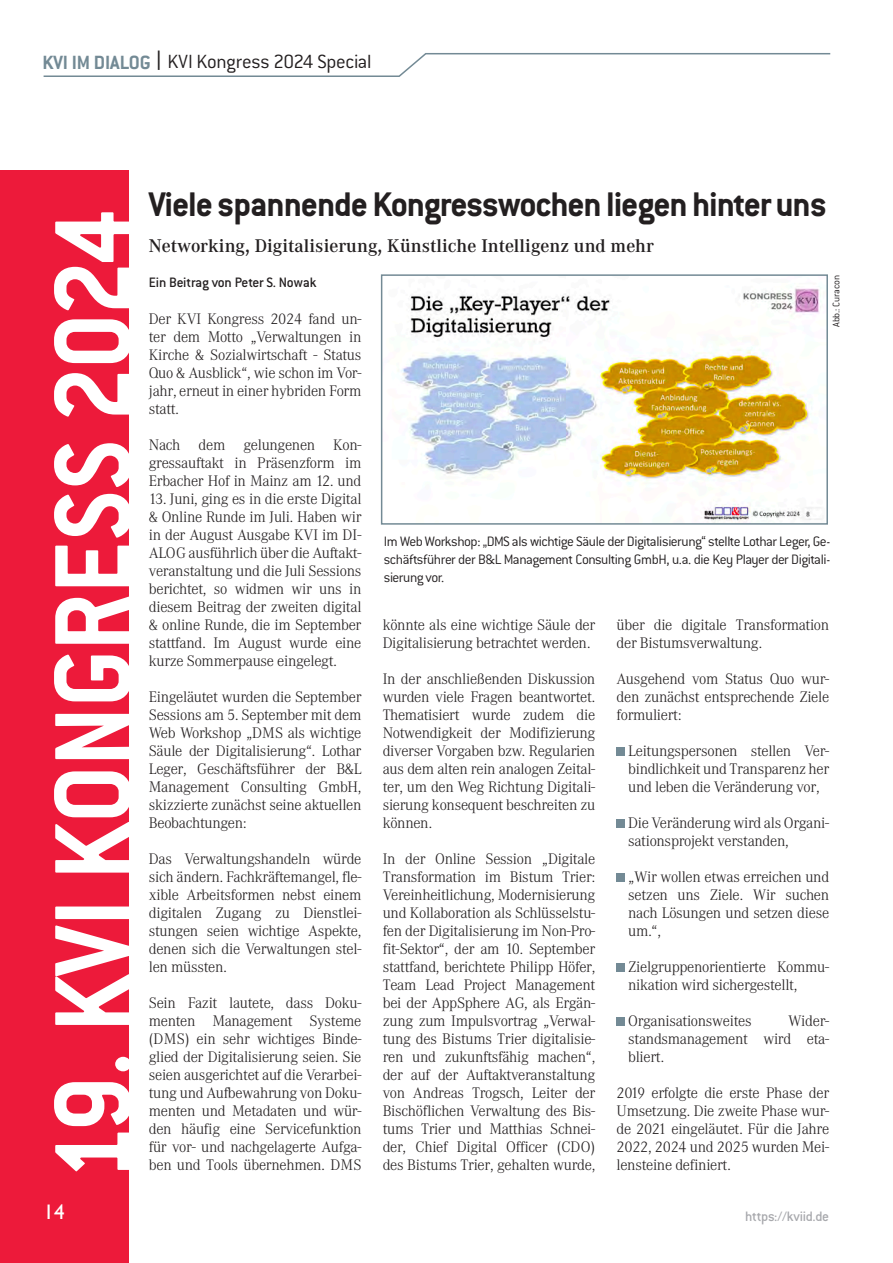
<style>
.page{position:relative;width:893px;height:1263px;background:#fff}
.page>*{position:absolute;margin:0;border:0;box-sizing:border-box;transform-origin:0 0}
.t1{font:700 118.5px "Conduit ITC";letter-spacing:-.01em;color:#fff;scale:.92 1}
.t2{font:700 37.5px "Conduit ITC";letter-spacing:-.03em;color:#231f20}
.t3{font:300 21px "Conduit ITC";letter-spacing:-.015em;color:#231f20}
.t4{font:21px "Gill Sans";color:#fff}
.t5{font:500 18px "Corporate ABQ";color:#231f20}
.t6{font:300 15px/18px "Corporate ABQ";letter-spacing:-.02em;color:#231f20;text-align:justify}
.t7{font:300 15px/18px "Conduit ITC";letter-spacing:-.035em;color:#231f20;text-align:justify}
.t8{font:500 15px "Conduit ITC";letter-spacing:-.015em;color:#231f20}
.t9{font:500 15px "Conduit ITC";letter-spacing:-.02em;color:#a8a9ad}
.t10{font:300 10.5px "Conduit ITC";letter-spacing:-.015em;color:#231f20}
.s1{font-weight:700;color:#738a95}
.s2{font-family:"Gill Sans";font-weight:400}
</style>
<div class="page">
<div style="left:0;top:170px;width:129px;height:1093px;background:#ed1a3a"></div>
<div style="left:617px;top:747px;width:8px;height:9px;background:#738a95"></div>
<div style="left:617px;top:819px;width:8px;height:9px;background:#738a95"></div>
<div style="left:617px;top:873px;width:8px;height:9px;background:#738a95"></div>
<div style="left:617px;top:963px;width:8px;height:9px;background:#738a95"></div>
<div style="left:617px;top:1017px;width:8px;height:9px;background:#738a95"></div>
<img style="left:401px;top:286px;width:422px;height:236px">
<div style="left:381px;top:274px;width:447px;height:251px;border:2px solid #738a95"></div>
<svg style="left:43px;top:53px;width:788px;height:24px"></svg>
<h3 class="t3" style="left:42px;top:50px;width:331px"><span class="s1">KVI IM DIALOG</span> <span class="s2">|</span> KVI Kongress 2024 Special</h3>
<h1 class="t1" style="left:24px;top:1181px;width:1057px;rotate:-90deg">19. KVI KONGRESS 2024</h1>
<h2 class="t2" style="left:149px;top:182px;width:680px">Viele spannende Kongresswochen liegen hinter uns</h2>
<p class="t5" style="left:149px;top:235px;width:507px">Networking, Digitalisierung, Künstliche Intelligenz und mehr</p>
<p class="t8" style="left:149px;top:273px;width:169px">Ein Beitrag von Peter S. Nowak</p>
<p class="t6" style="left:149px;top:310px;width:214px">Der KVI Kongress 2024 fand un&shy;ter dem Motto „Verwaltungen in Kirche &amp; Sozialwirtschaft - Status Quo &amp; Ausblick“, wie schon im Vor&shy;jahr, erneut in einer hybriden Form statt.</p>
<p class="t6" style="left:149px;top:436px;width:214px">Nach dem gelungenen Kon&shy;gressauftakt in Präsenzform im Erbacher Hof in Mainz am 12. und</p>
<p class="t6" style="left:149px;top:490px;width:214px">13. Juni, ging es in die erste Digital &amp; Online Runde im Juli. Haben wir in der August Ausgabe KVI im DI-ALOG ausführlich über die Auftakt&shy;veranstaltung und die Juli Sessions berichtet, so widmen wir uns in diesem Beitrag der zweiten digital &amp; online Runde, die im September stattfand. Im August wurde eine kurze Sommerpause eingelegt.</p>
<p class="t6" style="left:149px;top:688px;width:214px">Eingeläutet wurden die September Sessions am 5. September mit dem Web Workshop „DMS als wichtige Säule der Digitalisierung“. Lothar Leger, Geschäftsführer der B&amp;L Management Consulting GmbH, skizzierte zunächst seine aktuellen Beobachtungen:</p>
<p class="t6" style="left:149px;top:850px;width:214px">Das Verwaltungshandeln würde sich ändern. Fachkräftemangel, fle&shy;xible Arbeitsformen nebst einem digitalen Zugang zu Dienstlei&shy;stungen seien wichtige Aspekte, denen sich die Verwaltungen stel&shy;len müssten.</p>
<p class="t6" style="left:149px;top:994px;width:214px">Sein Fazit lautete, dass Doku&shy;menten Management Systeme (DMS) ein sehr wichtiges Binde&shy;glied der Digitalisierung seien. Sie seien ausgerichtet auf die Verarbei&shy;tung und Aufbewahrung von Doku&shy;menten und Metadaten und wür&shy;den häufig eine Servicefunktion für vor- und nachgelagerte Aufga&shy;ben und Tools übernehmen. DMS</p>
<p class="t10" style="left:830px;top:327px;width:53px;rotate:-90deg">Abb.: Curacon</p>
<p class="t7" style="left:384px;top:532px;width:448px">Im Web Workshop: „DMS als wichtige Säule der Digitalisierung“ stellte Lothar Leger, Ge&shy;schäftsführer der B&amp;L Management Consulting GmbH, u.a. die Key Player der Digitali&shy;sierung vor.</p>
<p class="t6" style="left:383px;top:616px;width:214px">könnte als eine wichtige Säule der<br>Digitalisierung betrachtet werden.</p>
<p class="t6" style="left:383px;top:670px;width:214px">In der anschließenden Diskussion wurden viele Fragen beantwortet.<br>Thematisiert wurde zudem die Notwendigkeit der Modifizierung diverser Vorgaben bzw. Regularien aus dem alten rein analogen Zeital&shy;ter, um den Weg Richtung Digitali&shy;sierung konsequent beschreiten zu können.</p>
<p class="t6" style="left:383px;top:850px;width:214px">In der Online Session „Digitale Transformation im Bistum Trier:<br>Vereinheitlichung, Modernisierung und Kollaboration als Schlüsselstu&shy;fen der Digitalisierung im Non-Pro&shy;fit-Sektor“, der am 10. September stattfand, berichtete Philipp Höfer, Team Lead Project Management bei der AppSphere AG, als Ergän&shy;zung zum Impulsvortrag „Verwal&shy;tung des Bistums Trier digitalisie&shy;ren und zukunftsfähig machen“, der auf der Auftaktveranstaltung von Andreas Trogsch, Leiter der Bischöflichen Verwaltung des Bis&shy;tums Trier und Matthias Schnei&shy;der, Chief Digital Officer (CDO) des Bistums Trier, gehalten wurde,</p>
<p class="t6" style="left:617px;top:616px;width:214px">über die digitale Transformation der Bistumsverwaltung.</p>
<p class="t6" style="left:617px;top:670px;width:214px">Ausgehend vom Status Quo wur&shy;den zunächst entsprechende Ziele formuliert:</p>
<p class="t6" style="left:628px;top:742px;width:202px">Leitungspersonen stellen Ver&shy;bindlichkeit und Transparenz her und leben die Veränderung vor,</p>
<p class="t6" style="left:628px;top:814px;width:202px">Die Veränderung wird als Organi&shy;sationsprojekt verstanden,</p>
<p class="t6" style="left:628px;top:868px;width:202px">„Wir wollen etwas erreichen und setzen uns Ziele. Wir suchen nach Lösungen und setzen diese um.“,</p>
<p class="t6" style="left:628px;top:958px;width:202px">Zielgruppenorientierte Kommu&shy;nikation wird sichergestellt,</p>
<p class="t6" style="left:628px;top:1012px;width:125px">Organisationsweites</p>
<p class="t6" style="left:628px;top:1012px;width:202px;text-indent:160px">Wider&shy;standsmanagement wird eta&shy;bliert.</p>
<p class="t6" style="left:617px;top:1084px;width:214px">2019 erfolgte die erste Phase der Umsetzung. Die zweite Phase wur&shy;de 2021 eingeläutet. Für die Jahre 2022, 2024 und 2025 wurden Mei&shy;lensteine definiert.</p>
<h3 class="t4" style="left:44px;top:1200px;width:22px">14</h3>
<p class="t9" style="left:745px;top:1207px;width:85px">https://kviid.de</p>
</div>
